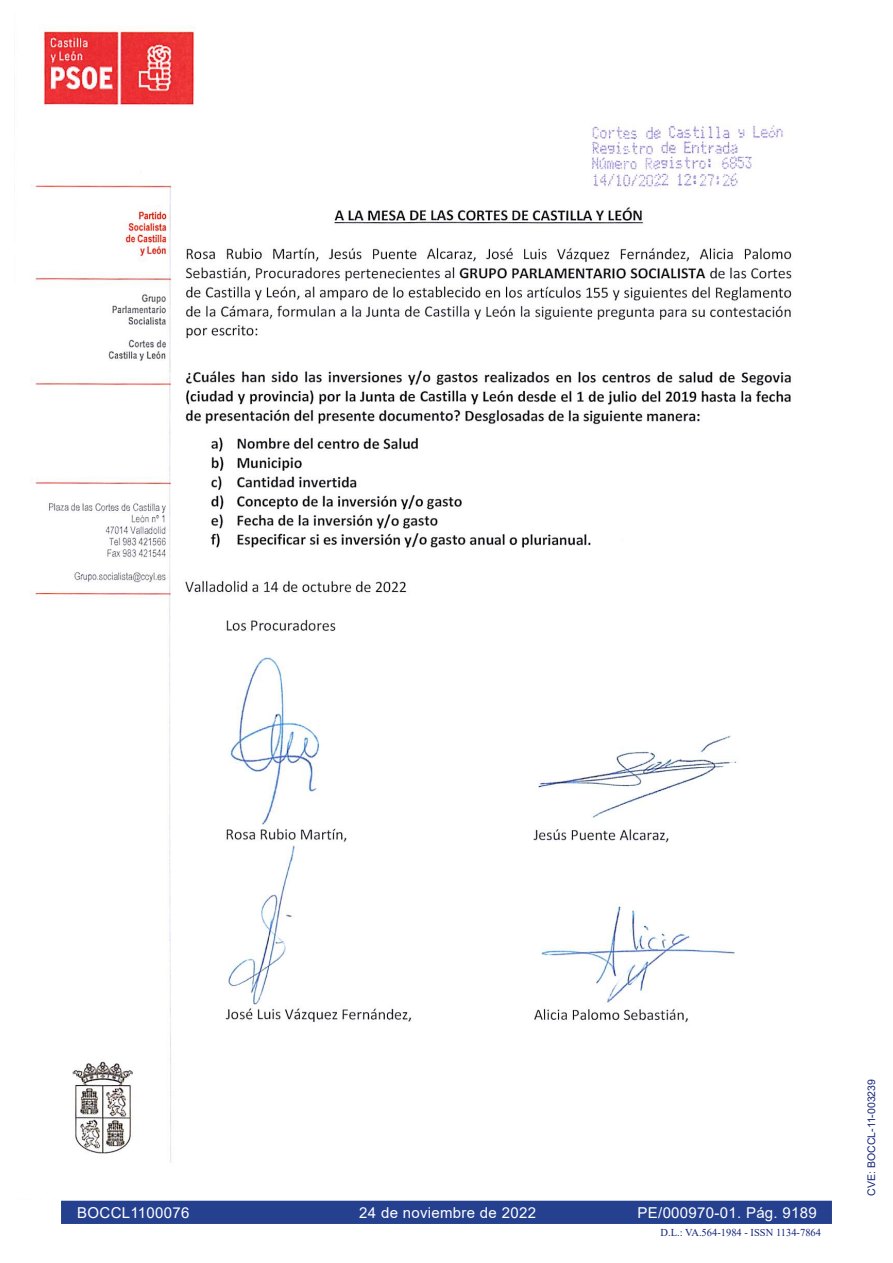
<style>
.page{position:relative;width:893px;height:1263px;background:#fff}
.page>*{position:absolute;margin:0;border:0;box-sizing:border-box;transform-origin:0 0}
.E_CVE{font:15px "Arial";letter-spacing:.02em;color:#fff}
.t1{font:10.5px "Times New Roman";color:#132477}
.t2{font:10.5px "Arial";color:#132477}
</style>
<div class="page">
<div style="left:60px;top:1200px;width:773px;height:25px;background:#25408f"></div>
<div style="left:60px;top:1199px;width:773px;height:26px;border:2px solid #fff"></div>
<img style="left:30px;top:27px;width:803px;height:1173px">
<p class="E_CVE" style="left:77px;top:1202px;width:114px">BOCCL1100076</p>
<p class="E_CVE" style="left:359px;top:1202px;width:178px">24 de noviembre de 2022</p>
<p class="E_CVE" style="left:638px;top:1202px;width:181px">PE/000970-01. Pág. 9189</p>
<p class="t1" style="left:661px;top:1225px;width:162px">D.L.: VA.564-1984 - ISSN 1134-7864</p>
<p class="t2" style="left:864px;top:1195px;width:118px;rotate:-90deg">CVE: BOCCL-11-003239</p>
</div>
